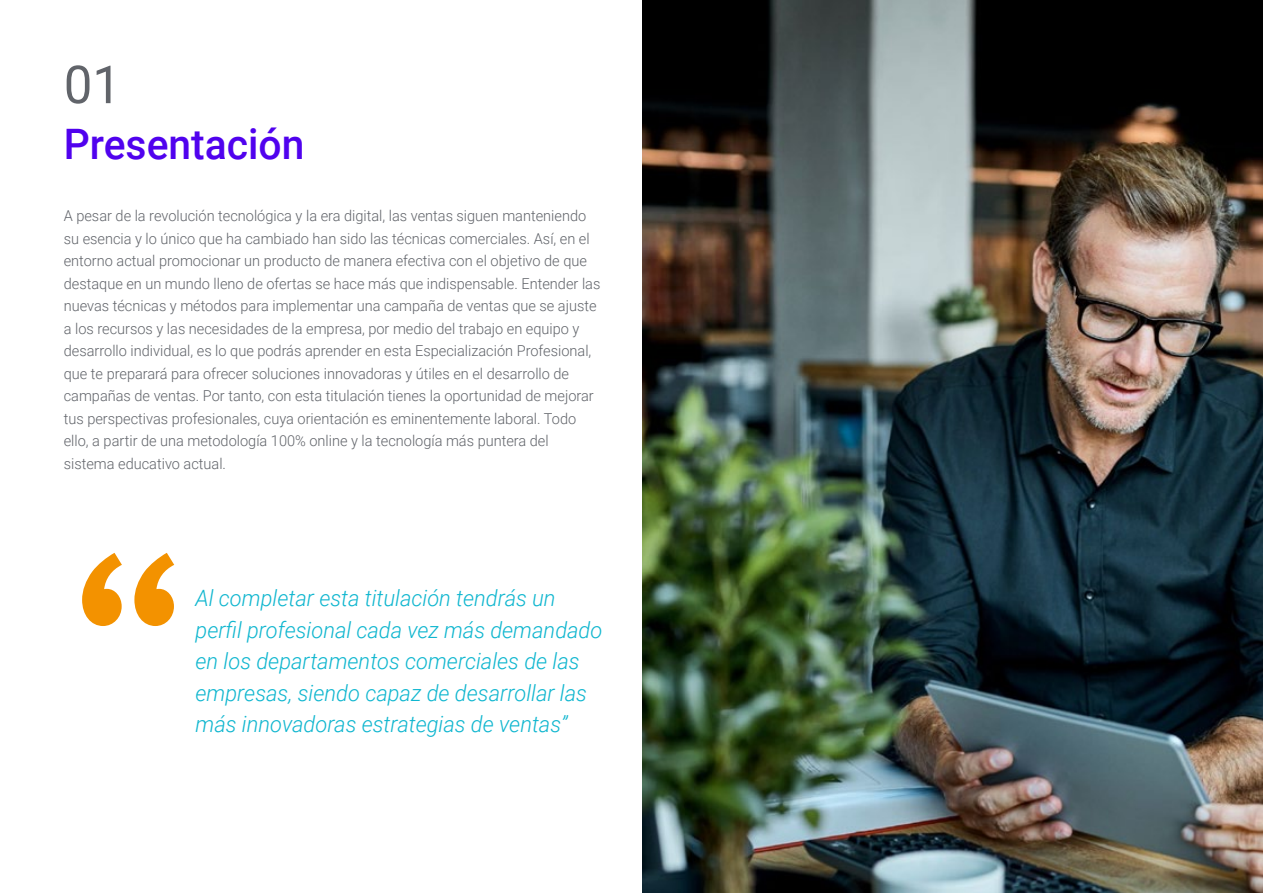
<style>
.page{position:relative;width:1263px;height:893px;background:#fff}
.page>*{position:absolute;margin:0;border:0;box-sizing:border-box;transform-origin:0 0}
.t1{font:52.5px "Roboto";color:#61646a}
.t2{font:500 42px "Roboto";color:#5002ee}
.t3{font:italic 300 22.5px/31.5px "Roboto";color:#0fb6cf}
.t4{font:300 15px/22.5px "Roboto";color:#61646a}
</style>
<div class="page">
<svg style="left:82px;top:553px;width:92px;height:73px"></svg>
<img style="left:642px;top:0;width:621px;height:893px">
<h1 class="t1" style="left:64px;top:48px;width:59px">01</h1>
<h2 class="t2" style="left:64px;top:115px;width:242px">Presentación</h2>
<p class="t4" style="left:64px;top:204px;width:538px">A pesar de la revolución tecnológica y la era digital, las ventas siguen manteniendo su esencia y lo único que ha cambiado han sido las técnicas comerciales. Así, en el entorno actual promocionar un producto de manera efectiva con el objetivo de que destaque en un mundo lleno de ofertas se hace más que indispensable. Entender las nuevas técnicas y métodos para implementar una campaña de ventas que se ajuste a los recursos y las necesidades de la empresa, por medio del trabajo en equipo y desarrollo individual, es lo que podrás aprender en esta Especialización Profesional, que te preparará para ofrecer soluciones innovadoras y útiles en el desarrollo de campañas de ventas. Por tanto, con esta titulación tienes la oportunidad de mejorar tus perspectivas profesionales, cuya orientación es eminentemente laboral. Todo ello, a partir de una metodología 100% online y la tecnología más puntera del sistema educativo actual.</p>
<h3 class="t3" style="left:195px;top:582px;width:408px">Al completar esta titulación tendrás un perfil profesional cada vez más demandado en los departamentos comerciales de las empresas, siendo capaz de desarrollar las más innovadoras estrategias de ventas”</h3>
</div>
